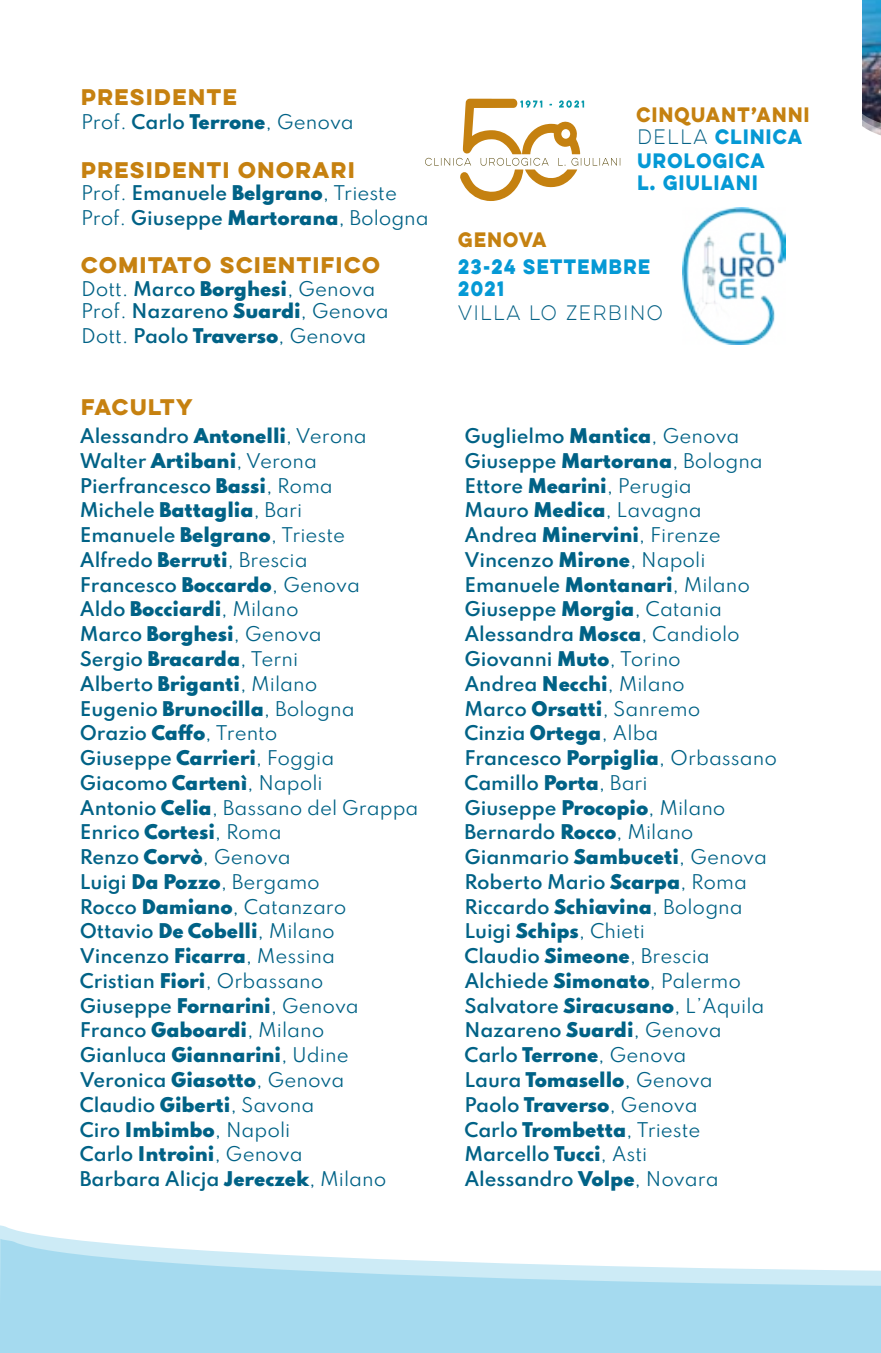
<style>
.page{position:relative;width:881px;height:1353px;background:#fff}
.page>*{position:absolute;margin:0;border:0;box-sizing:border-box;transform-origin:0 0}
.t1{font:700 20.25px "Lulo Clean W01 One";letter-spacing:-.15em;color:#c68110}
.t2{font:700 20.25px "Lulo Clean W01 One";letter-spacing:-.175em;color:#c68110}
.t3{font:700 18.68px/22.5px "Lulo Clean W01 One";letter-spacing:-.15em;color:#0599d5;scale:.92 1}
.t4{font:700 18.68px/22.5px "Lulo Clean W01 One";letter-spacing:-.15em;color:#c58110;scale:.92 1}
.t5{font:18.68px "Lulo Clean W01 One";letter-spacing:-.1em;color:#066286;scale:.92 1}
.t6{font:900 18px/24.8px "Spartan";letter-spacing:-.005em;color:#006286}
.t7{font:600 18px/24.8px "Spartan";letter-spacing:-.005em;color:#006286}
.t8{font:18px/24.3px "Spartan";letter-spacing:-.005em;color:#006286}
.s1{font-weight:600}
.s2{font-weight:900}
.s3{font-weight:400;color:#066286}
.s4{color:#0599d5}
.s5{font-weight:400}
</style>
<div class="page">
<img style="left:862px;top:0;width:18px;height:103px">
<svg style="left:862px;top:103px;width:18px;height:32px"></svg>
<img style="left:682px;top:208px;width:103px;height:136px">
<svg style="left:425px;top:99px;width:195px;height:102px"></svg>
<svg style="left:0;top:1231px;width:880px;height:121px;fill:#a5daef"></svg>
<p class="t1" style="left:81px;top:82px;width:162px">PRESIDENTE</p>
<p class="t8" style="left:81px;top:109px;width:274px">Prof. <span class="s1">Carlo</span> <span class="s2">Terrone</span>, Genova</p>
<p class="t1" style="left:81px;top:155px;width:279px">PRESIDENTI ONORARI</p>
<p class="t8" style="left:81px;top:180px;width:349px">Prof. <span class="s1">Emanuele</span> <span class="s2">Belgrano</span>, Trieste<br>Prof. <span class="s1">Giuseppe</span> <span class="s2">Martorana</span>, Bologna</p>
<p class="t1" style="left:81px;top:250px;width:305px">COMITATO SCIENTIFICO</p>
<p class="t8" style="left:81px;top:277px;width:309px;line-height:22.5px">Dott. <span class="s1">Marco</span> <span class="s2">Borghesi</span>, Genova<br>Prof. <span class="s1">Nazareno</span> <span class="s2">Suardi</span>, Genova</p>
<p class="t8" style="left:81px;top:322px;width:287px">Dott. <span class="s1">Paolo</span> <span class="s2">Traverso</span>, Genova</p>
<p class="t4" style="left:636px;top:103px;width:194px">CINQUANT’ANNI<br><span class="s3">DELLA</span> <span class="s4">CLINICA</span></p>
<p class="t3" style="left:637px;top:149px;width:144px">UROLOGICA<br>L. GIULIANI</p>
<p class="t4" style="left:458px;top:228px;width:101px">GENOVA</p>
<p class="t3" style="left:458px;top:255px;width:214px">23-24 SETTEMBRE<br>2021</p>
<p class="t5" style="left:458px;top:300px;width:227px">VILLA LO ZERBINO</p>
<p class="t2" style="left:81px;top:393px;width:118px">FACULTY</p>
<p class="t6" style="left:80px;top:423px;width:340px"><span class="s1">Alessandro</span> Antonelli<span class="s5">, Verona<br></span><span class="s1">Walter</span> Artibani<span class="s5">, Verona<br></span><span class="s1">Pierfrancesco</span> Bassi<span class="s5">, Roma<br></span><span class="s1">Michele</span> Battaglia<span class="s5">, Bari<br></span><span class="s1">Emanuele</span> Belgrano<span class="s5">, Trieste<br></span><span class="s1">Alfredo</span> Berruti<span class="s5">, Brescia<br></span><span class="s1">Francesco</span> Boccardo<span class="s5">, Genova<br></span><span class="s1">Aldo</span> Bocciardi<span class="s5">, Milano<br></span><span class="s1">Marco</span> Borghesi<span class="s5">, Genova<br></span><span class="s1">Sergio</span> Bracarda<span class="s5">, Terni<br></span><span class="s1">Alberto</span> Briganti<span class="s5">, Milano<br></span><span class="s1">Eugenio</span> Brunocilla<span class="s5">, Bologna<br></span><span class="s1">Orazio</span> Caffo<span class="s5">, Trento<br></span><span class="s1">Giuseppe</span> Carrieri<span class="s5">, Foggia<br></span><span class="s1">Giacomo</span> Cartenì<span class="s5">, Napoli<br></span><span class="s1">Antonio</span> Celia<span class="s5">, Bassano del Grappa<br></span><span class="s1">Enrico</span> Cortesi<span class="s5">, Roma<br></span><span class="s1">Renzo</span> Corvò<span class="s5">, Genova<br></span><span class="s1">Luigi</span> Da Pozzo<span class="s5">, Bergamo<br></span><span class="s1">Rocco</span> Damiano<span class="s5">, Catanzaro<br></span><span class="s1">Ottavio</span> De Cobelli<span class="s5">, Milano<br></span><span class="s1">Vincenzo</span> Ficarra<span class="s5">, Messina<br></span><span class="s1">Cristian</span> Fiori<span class="s5">, Orbassano<br></span><span class="s1">Giuseppe</span> Fornarini<span class="s5">, Genova<br></span><span class="s1">Franco</span> Gaboardi<span class="s5">, Milano<br></span><span class="s1">Gianluca</span> Giannarini<span class="s5">, Udine<br></span><span class="s1">Veronica</span> Giasotto<span class="s5">, Genova<br></span><span class="s1">Claudio</span> Giberti<span class="s5">, Savona<br></span><span class="s1">Ciro</span> Imbimbo<span class="s5">, Napoli<br></span><span class="s1">Carlo</span> Introini<span class="s5">, Genova<br></span><span class="s1">Barbara Alicja</span> Jereczek<span class="s5">, Milano</span></p>
<p class="t7" style="left:464px;top:423px;width:314px">Guglielmo <span class="s2">Mantica</span><span class="s5">, Genova<br></span>Giuseppe <span class="s2">Martorana</span><span class="s5">, Bologna<br></span>Ettore <span class="s2">Mearini</span><span class="s5">, Perugia<br></span>Mauro <span class="s2">Medica</span><span class="s5">, Lavagna<br></span>Andrea <span class="s2">Minervini</span><span class="s5">, Firenze<br></span>Vincenzo <span class="s2">Mirone</span><span class="s5">, Napoli<br></span>Emanuele <span class="s2">Montanari</span><span class="s5">, Milano<br></span>Giuseppe <span class="s2">Morgia</span><span class="s5">, Catania<br></span>Alessandra <span class="s2">Mosca</span><span class="s5">, Candiolo<br></span>Giovanni <span class="s2">Muto</span><span class="s5">, Torino<br></span>Andrea <span class="s2">Necchi</span><span class="s5">, Milano<br></span>Marco <span class="s2">Orsatti</span><span class="s5">, Sanremo<br></span>Cinzia <span class="s2">Ortega</span><span class="s5">, Alba<br></span>Francesco <span class="s2">Porpiglia</span><span class="s5">, Orbassano<br></span>Camillo <span class="s2">Porta</span><span class="s5">, Bari<br></span>Giuseppe <span class="s2">Procopio</span><span class="s5">, Milano<br></span>Bernardo <span class="s2">Rocco</span><span class="s5">, Milano<br></span>Gianmario <span class="s2">Sambuceti</span><span class="s5">, Genova<br></span>Roberto Mario <span class="s2">Scarpa</span><span class="s5">, Roma<br></span>Riccardo <span class="s2">Schiavina</span><span class="s5">, Bologna<br></span>Luigi <span class="s2">Schips</span><span class="s5">, Chieti<br></span>Claudio <span class="s2">Simeone</span><span class="s5">, Brescia<br></span>Alchiede <span class="s2">Simonato</span><span class="s5">, Palermo<br></span>Salvatore <span class="s2">Siracusano</span><span class="s5">, L’Aquila<br></span>Nazareno <span class="s2">Suardi</span><span class="s5">, Genova<br></span>Carlo <span class="s2">Terrone</span><span class="s5">, Genova<br></span>Laura <span class="s2">Tomasello</span><span class="s5">, Genova<br></span>Paolo <span class="s2">Traverso</span><span class="s5">, Genova<br></span>Carlo <span class="s2">Trombetta</span><span class="s5">, Trieste<br></span>Marcello <span class="s2">Tucci</span><span class="s5">, Asti<br></span>Alessandro <span class="s2">Volpe</span><span class="s5">, Novara</span></p>
</div>
